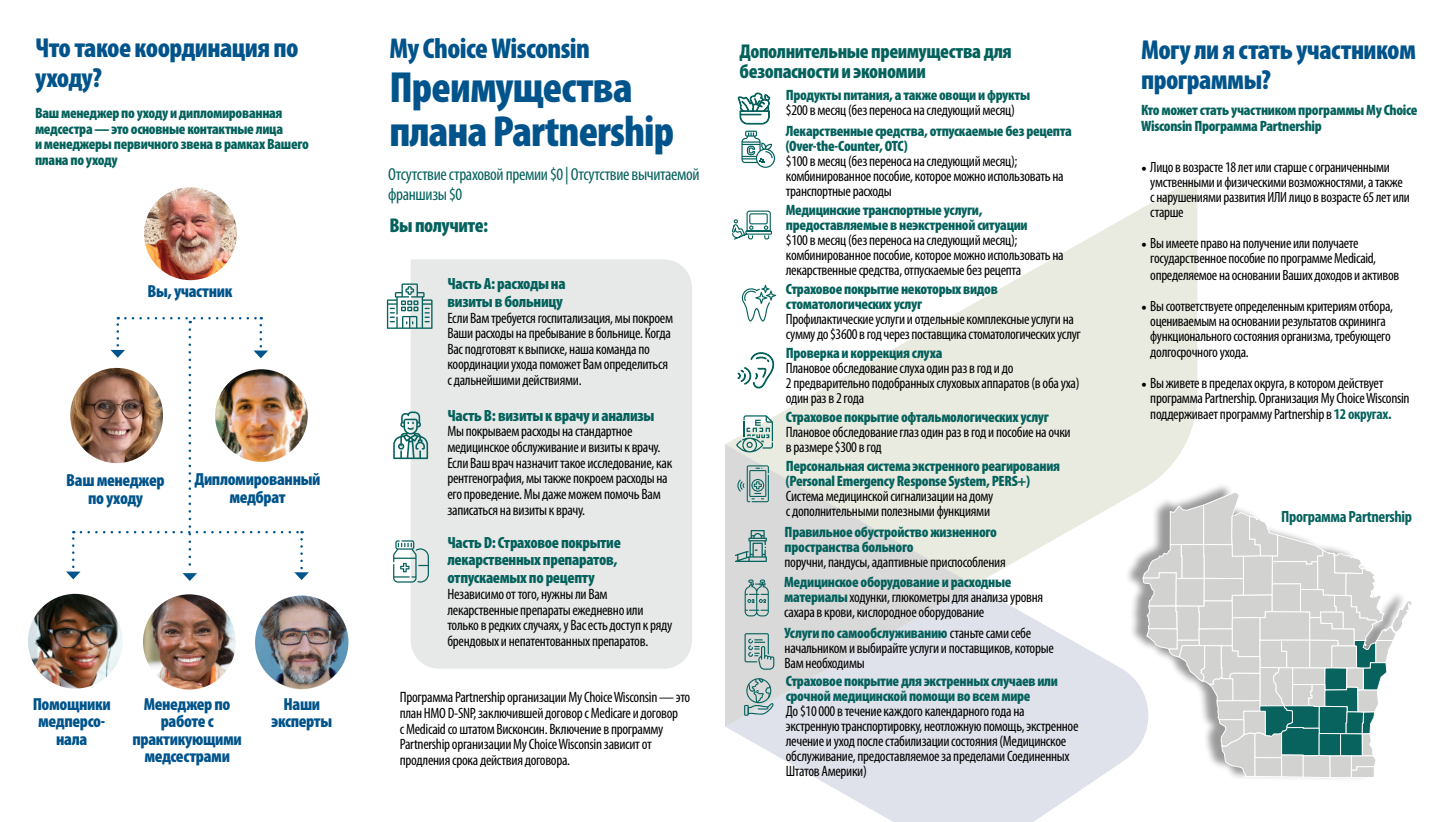
<style>
.page{position:relative;width:1452px;height:822px;background:#fff}
.page>*{position:absolute;margin:0;border:0;box-sizing:border-box;transform-origin:0 0}
.t1{font:900 condensed 43.75px/43.8px "Myriad Pro";letter-spacing:-.02em;color:#00548b}
.t2{font:900 condensed 28.75px "Myriad Pro";letter-spacing:-.02em;color:#00548b}
.t3{font:900 condensed 27.5px/30px "Myriad Pro";letter-spacing:-.02em;color:#00548b}
.t4{font:900 condensed 20px/20px "Myriad Pro";letter-spacing:-.02em;color:#04615c}
.t5{font:900 condensed 17.5px/17.5px "Myriad Pro";letter-spacing:-.02em;color:#00548b;text-align:center}
.t6{font:condensed 17.5px/20px "Myriad Pro";letter-spacing:-.02em;color:#04615c}
.t7{font:900 condensed 16.25px/16.2px "Myriad Pro";letter-spacing:-.02em;color:#04615c}
.t8{font:700 condensed 16.25px "Myriad Pro";letter-spacing:-.02em;color:#04615c}
.t9{font:condensed 15px/15.6px "Myriad Pro";letter-spacing:-.02em;color:#000}
.t10{font:900 condensed 15px/15px "Myriad Pro";letter-spacing:-.02em;color:#04615c}
.t11{font:condensed 14.88px/15px "Myriad Pro";letter-spacing:-.02em;color:#000}
.s1{font-weight:900;color:#04615c}
.s2{font-family:"Minion Pro";font-stretch:normal;font-size:15px}
.s3{font-family:"Minion Pro";font-stretch:normal}
.s4{font-weight:700;color:#04615c}
</style>
<div class="page">
<svg style="left:1197px;top:491px;width:214px;height:288px"></svg>
<svg style="left:725px;top:726px;width:422px;height:95px;fill:#e0e2eb"></svg>
<svg style="left:726px;top:177px;width:471px;height:549px"></svg>
<svg style="left:725px;top:444px;width:249px;height:282px;background:#dee0df"></svg>
<img style="left:144px;top:187px;width:93px;height:93px;border-radius:46px">
<img style="left:143px;top:594px;width:93px;height:95px">
<img style="left:66px;top:317px;width:243px;height:263px">
<img style="left:255px;top:595px;width:93px;height:93px;border-radius:47px">
<img style="left:28px;top:593px;width:95px;height:95px;border-radius:47px">
<svg style="left:744px;top:579px;width:24px;height:37px"></svg>
<svg style="left:735px;top:530px;width:31px;height:31px"></svg>
<div style="left:410px;top:259px;width:282px;height:409px;background:#e6e9e8"></div>
<svg style="left:740px;top:285px;width:36px;height:36px"></svg>
<svg style="left:741px;top:131px;width:34px;height:37px"></svg>
<svg style="left:737px;top:465px;width:31px;height:37px"></svg>
<svg style="left:744px;top:678px;width:29px;height:37px"></svg>
<svg style="left:731px;top:210px;width:41px;height:30px"></svg>
<svg style="left:737px;top:92px;width:33px;height:32px"></svg>
<svg style="left:737px;top:351px;width:38px;height:37px"></svg>
<svg style="left:744px;top:633px;width:30px;height:36px"></svg>
<svg style="left:387px;top:283px;width:45px;height:46px"></svg>
<svg style="left:393px;top:540px;width:36px;height:42px"></svg>
<svg style="left:393px;top:411px;width:35px;height:48px"></svg>
<svg style="left:736px;top:415px;width:37px;height:37px"></svg>
<h3 class="t3" style="left:35px;top:32px;width:265px">Что такое координация по уходу?</h3>
<p class="t10" style="left:35px;top:105px;width:275px;line-height:15.6px">Ваш менеджер по уходу и дипломированная медсестра — это основные контактные лица<br>и менеджеры первичного звена в рамках Вашего плана по уходу</p>
<p class="t5" style="left:147px;top:282px;width:86px">Вы, участник</p>
<p class="t5" style="left:66px;top:471px;width:100px">Ваш менеджер по уходу</p>
<p class="t5" style="left:194px;top:470px;width:127px">Дипломированный медбрат</p>
<p class="t5" style="left:33px;top:694px;width:80px">Помощники медперсо&shy;нала</p>
<p class="t5" style="left:132px;top:694px;width:111px">Менеджер по работе с практикующими медсестрами</p>
<p class="t5" style="left:271px;top:694px;width:62px">Наши эксперты</p>
<h2 class="t2" style="left:389px;top:30px;width:202px">My Choice Wisconsin</h2>
<h1 class="t1" style="left:389px;top:64px;width:286px">Преимущества плана Partnership</h1>
<p class="t6" style="left:388px;top:164px;width:313px">Отсутствие страховой премии $0 | Отсутствие вычитаемой франшизы $0</p>
<h3 class="t4" style="left:389px;top:215px;width:100px">Вы получите:</h3>
<p class="t7" style="left:447px;top:274px;width:120px;line-height:17.5px">Часть A: расходы на визиты в больницу</p>
<p class="t9" style="left:447px;top:309px;width:227px">Если Вам требуется госпитализация, мы покроем Ваши расходы на пребывание в больнице. Когда Вас подготовят к выписке, наша команда по координации ухода поможет Вам определиться с дальнейшими действиями.</p>
<p class="t7" style="left:447px;top:406px;width:209px">Часть B: визиты к врачу и анализы</p>
<p class="t9" style="left:447px;top:423px;width:226px">Мы покрываем расходы на стандартное медицинское обслуживание и визиты к врачу.<br>Если Ваш врач назначит такое исследование, как рентгенография, мы также покроем расходы на его проведение. Мы даже можем помочь Вам записаться на визиты к врачу.</p>
<p class="t7" style="left:447px;top:534px;width:175px">Часть D: Страховое покрытие лекарственных препаратов,</p>
<p class="t7" style="left:447px;top:569px;width:149px">отпускаемых по рецепту</p>
<p class="t9" style="left:447px;top:586px;width:226px">Независимо от того, нужны ли Вам лекарственные препараты ежедневно или только в редких случаях, у Вас есть доступ к ряду брендовых и непатентованных препаратов.</p>
<p class="t9" style="left:400px;top:689px;width:292px">Программа Partnership организации My Choice Wisconsin — это план HMO D-SNP, заключившей договор с Medicare и договор<br>с Medicaid со штатом Висконсин. Включение в программу Partnership организации My Choice Wisconsin зависит от продления срока действия договора.</p>
<h3 class="t4" style="left:739px;top:41px;width:274px">Дополнительные преимущества для безопасности и экономии</h3>
<p class="t10" style="left:785px;top:87px;width:246px">Продукты питания, а также овощи и фрукты</p>
<p class="t9" style="left:785px;top:102px;width:230px">$200 в месяц (без переноса на следующий месяц)</p>
<p class="t10" style="left:785px;top:122px;width:287px">Лекарственные средства, отпускаемые без рецепта (Over-the-Counter, OTC)</p>
<p class="t9" style="left:785px;top:153px;width:279px;line-height:15px">$100 в месяц (без переноса на следующий месяц); комбинированное пособие, которое можно использовать на транспортные расходы</p>
<p class="t10" style="left:785px;top:201px;width:243px">Медицинские транспортные услуги, предоставляемые в неэкстренной ситуации</p>
<p class="t9" style="left:785px;top:232px;width:279px;line-height:15px">$100 в месяц (без переноса на следующий месяц); комбинированное пособие, которое можно использовать на лекарственные средства, отпускаемые без рецепта</p>
<p class="t10" style="left:785px;top:280px;width:213px">Страховое покрытие некоторых видов стоматологических услуг</p>
<p class="t9" style="left:785px;top:311px;width:297px;line-height:15px">Профилактические услуги и отдельные комплексные услуги на сумму до $3600 в год через поставщика стоматологических услуг</p>
<p class="t10" style="left:785px;top:345px;width:158px">Проверка и коррекция слуха</p>
<p class="t9" style="left:785px;top:360px;width:295px;line-height:15px">Плановое обследование слуха один раз в год и до<br>2 предварительно подобранных слуховых аппаратов (в оба уха) один раз в 2 года</p>
<p class="t10" style="left:785px;top:408px;width:264px">Страховое покрытие офтальмологических услуг</p>
<p class="t9" style="left:785px;top:424px;width:286px;line-height:15px">Плановое обследование глаз один раз в год и пособие на очки в размере $300 в год</p>
<p class="t10" style="left:785px;top:458px;width:276px">Персональная система экстренного реагирования (Personal Emergency Response System, PERS+)</p>
<p class="t9" style="left:785px;top:488px;width:209px;line-height:15px">Система медицинской сигнализации на дому с дополнительными полезными функциями</p>
<p class="t10" style="left:784px;top:523px;width:214px">Правильное обустройство жизненного пространства больного</p>
<p class="t9" style="left:784px;top:553px;width:222px">поручни, пандусы, адаптивные приспособления</p>
<p class="t9" style="left:784px;top:573px;width:260px;line-height:15px"><span class="s1">Медицинское оборудование и расходные материалы</span>ходунки, глюкометры для анализа уровня сахара в крови, кислородное оборудование</p>
<p class="t9" style="left:784px;top:624px;width:271px;line-height:15px"><span class="s1">Услуги по самообслуживанию</span> станьте сами себе начальником и выбирайте услуги и поставщиков, которые<br>Вам необходимы</p>
<p class="t10" style="left:785px;top:673px;width:274px">Страховое покрытие для экстренных случаев или срочной медицинской помощи во всем мире</p>
<p class="t9" style="left:785px;top:703px;width:294px;line-height:15px">До $10 000 в течение каждого календарного года на экстренную транспортировку, неотложную помощь, экстренное лечение и уход после стабилизации состояния (Медицинское обслуживание, предоставляемое за пределами Соединенных Штатов Америки)</p>
<h3 class="t3" style="left:1140px;top:34px;width:276px">Могу ли я стать участником программы?</h3>
<p class="t10" style="left:1140px;top:102px;width:278px;line-height:15.6px">Кто может стать участником программы My Choice<br>Wisconsin Программа Partnership</p>
<p class="t11" style="left:1150px;top:159px;width:261px;text-indent:-9px"><span class="s2">•</span> Лицо в возрасте 18 лет или старше с ограниченными умственными и физическими возможностями, а также с нарушениями развития ИЛИ лицо в возрасте 65 лет или старше</p>
<p class="t11" style="left:1150px;top:235px;width:227px;text-indent:-9px"><span class="s2">•</span> Вы имеете право на получение или получаете государственное пособие по программе Medicaid,</p>
<p class="t11" style="left:1150px;top:267px;width:250px">определяемое на основании Ваших доходов и активов</p>
<p class="t11" style="left:1140px;top:298px;width:253px;text-align:center"><span class="s2">•</span> Вы соответствуете определенным критериям отбора, оцениваемым на основании результатов скрининга функционального состояния организма, требующего</p>
<p class="t9" style="left:1150px;top:343px;width:100px">долгосрочного ухода.</p>
<p class="t9" style="left:1150px;top:375px;width:261px;text-indent:-9px"><span class="s3">•</span> Вы живете в пределах округа, в котором действует программа Partnership. Организация My Choice Wisconsin поддерживает программу Partnership в <span class="s4">12 округах.</span></p>
<p class="t8" style="left:1280px;top:506px;width:133px">Программа Partnership</p>
</div>
